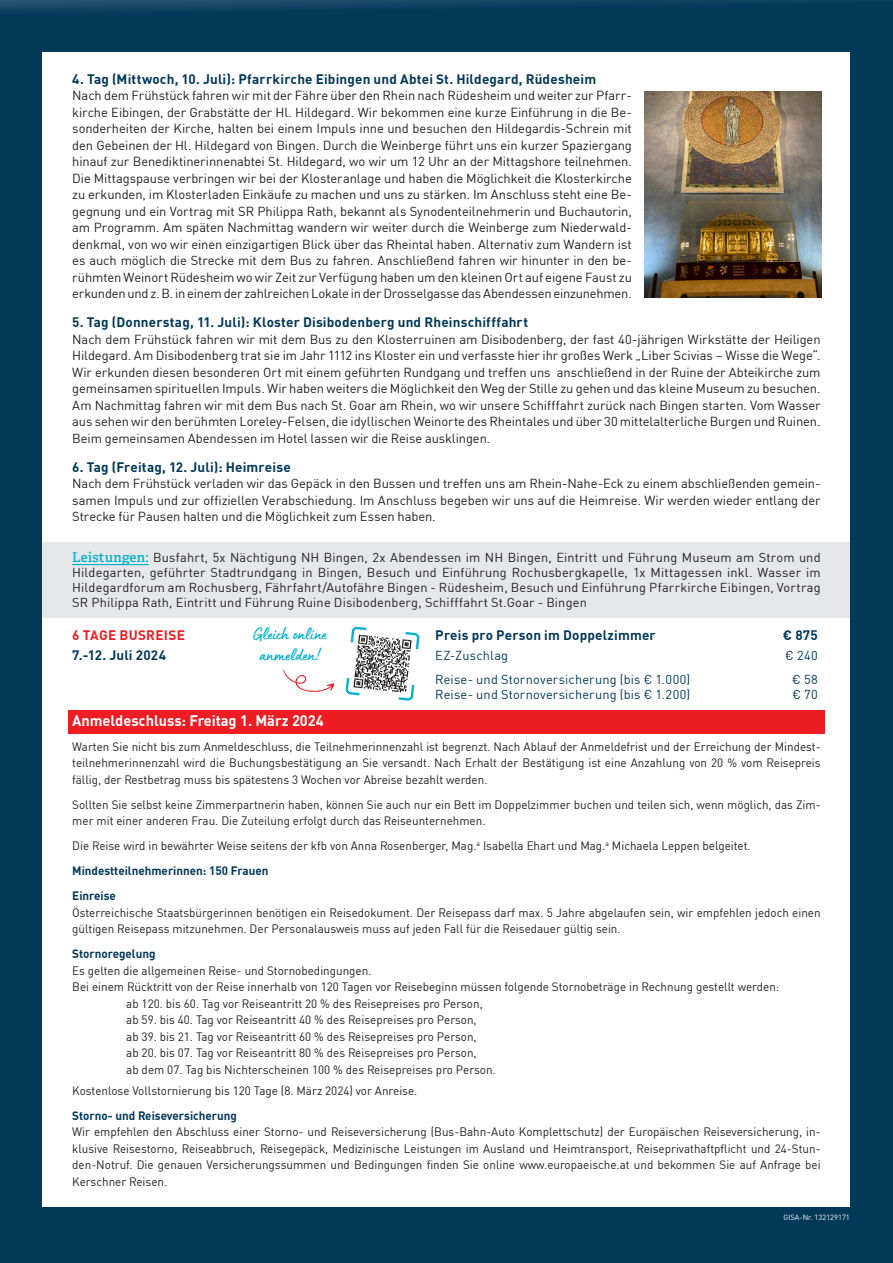
<style>
.page{position:relative;width:893px;height:1263px;background:#023858}
.page>*{position:absolute;margin:0;border:0;box-sizing:border-box;transform-origin:0 0}
.t1{font:18px "Lumios Marker";color:#03b2cd}
.Anmeldeschluss{font:700 15px "DIN Pro";color:#fff}
.Überschrift_Tage{font:700 13.5px "DIN Pro";letter-spacing:.015em;color:#023858}
.Preis_Datum{font:700 13.5px "DIN Pro";letter-spacing:.015em;color:#023858}
.Ez-Zuschlag{font:700 13.5px "DIN Pro";letter-spacing:.015em;color:#023858}
.Preis_Datum-2{font:700 13.5px "DIN Pro";letter-spacing:.02em;color:#ee1d23}
.Text_Tage{font:12.9px/16.5px "DIN Pro";letter-spacing:-.01em;color:#231f20;text-align:justify}
.Leistung_Aufzählung{font:12.75px/15px "DIN Pro";letter-spacing:.015em;color:#231f20;text-align:justify}
.Reisestornoversicherung{font:12.75px "DIN Pro";letter-spacing:.015em;color:#023858}
.Ez-Zuschlag-2{font:12.75px "DIN Pro";letter-spacing:.02em;color:#023858}
.weitere_Infos{font:12px/16.5px "DIN Pro";color:#231f20;text-align:justify}
.weitere_Infos_Ueberschrift{font:700 12px "DIN Pro";color:#033858}
.t2{font:7.5px "DIN Pro";color:#fff}
.s1{font-family:"Adelle";font-weight:600;font-size:13.5px;color:#03b2cd}
</style>
<div class="page">
<div style="left:43px;top:52px;width:807px;height:1155px;background:#fff"></div>
<div style="left:43px;top:543px;width:807px;height:75px;background:#e6e7e9"></div>
<hr style="left:72px;top:564px;width:77px;height:1px;background:#03b2cd">
<div style="left:68px;top:710px;width:757px;height:24px;background:#ee1d23"></div>
<img style="left:645px;top:91px;width:176px;height:207px">
<svg style="left:345px;top:626px;width:75px;height:75px"></svg>
<svg style="left:283px;top:669px;width:51px;height:23px"></svg>
<p class="Überschrift_Tage" style="left:72px;top:68px;width:525px">4. Tag (Mittwoch, 10. Juli): Pfarrkirche Eibingen und Abtei St. Hildegard, Rüdesheim</p>
<p class="Text_Tage" style="left:72px;top:86px;width:561px">Nach dem Frühstück fahren wir mit der Fähre über den Rhein nach Rüdesheim und weiter zur Pfarr&shy;kirche Eibingen, der Grabstätte der Hl. Hildegard. Wir bekommen eine kurze Einführung in die Be&shy;sonderheiten der Kirche, halten bei einem Impuls inne und besuchen den Hildegardis-Schrein mit den Gebeinen der Hl. Hildegard von Bingen. Durch die Weinberge führt uns ein kurzer Spaziergang hinauf zur Benediktinerinnenabtei St. Hildegard, wo wir um 12 Uhr an der Mittagshore teilnehmen.<br>Die Mittagspause verbringen wir bei der Klosteranlage und haben die Möglichkeit die Klosterkirche zu erkunden, im Klosterladen Einkäufe zu machen und uns zu stärken. Im Anschluss steht eine Be&shy;gegnung und ein Vortrag mit SR Philippa Rath, bekannt als Synodenteilnehmerin und Buchautorin, am Programm. Am späten Nachmittag wandern wir weiter durch die Weinberge zum Niederwald&shy;denkmal, von wo wir einen einzigartigen Blick über das Rheintal haben. Alternativ zum Wandern ist es auch möglich die Strecke mit dem Bus zu fahren. Anschließend fahren wir hinunter in den be&shy;rühmten Weinort Rüdesheim wo wir Zeit zur Verfügung haben um den kleinen Ort auf eigene Faust zu erkunden und z. B. in einem der zahlreichen Lokale in der Drosselgasse das Abendessen einzunehmen.</p>
<p class="Überschrift_Tage" style="left:72px;top:312px;width:457px">5. Tag (Donnerstag, 11. Juli): Kloster Disibodenberg und Rheinschifffahrt</p>
<p class="Text_Tage" style="left:72px;top:330px;width:750px">Nach dem Frühstück fahren wir mit dem Bus zu den Klosterruinen am Disibodenberg, der fast 40-jährigen Wirkstätte der Heiligen Hildegard. Am Disibodenberg trat sie im Jahr 1112 ins Kloster ein und verfasste hier ihr großes Werk „Liber Scivias – Wisse die Wege“.<br>Wir erkunden diesen besonderen Ort mit einem geführten Rundgang und treffen uns anschließend in der Ruine der Abteikirche zum gemeinsamen spirituellen Impuls. Wir haben weiters die Möglichkeit den Weg der Stille zu gehen und das kleine Museum zu besuchen.<br>Am Nachmittag fahren wir mit dem Bus nach St. Goar am Rhein, wo wir unsere Schifffahrt zurück nach Bingen starten. Vom Wasser aus sehen wir den berühmten Loreley-Felsen, die idyllischen Weinorte des Rheintales und über 30 mittelalterliche Burgen und Ruinen.<br>Beim gemeinsamen Abendessen im Hotel lassen wir die Reise ausklingen.</p>
<p class="Überschrift_Tage" style="left:72px;top:456px;width:220px">6. Tag (Freitag, 12. Juli): Heimreise</p>
<p class="Text_Tage" style="left:72px;top:474px;width:750px">Nach dem Frühstück verladen wir das Gepäck in den Bussen und treffen uns am Rhein-Nahe-Eck zu einem abschließenden gemein&shy;samen Impuls und zur offiziellen Verabschiedung. Im Anschluss begeben wir uns auf die Heimreise. Wir werden wieder entlang der Strecke für Pausen halten und die Möglichkeit zum Essen haben.</p>
<p class="Leistung_Aufzählung" style="left:72px;top:549px;width:750px"><span class="s1">Leistungen:</span> Busfahrt, 5x Nächtigung NH Bingen, 2x Abendessen im NH Bingen, Eintritt und Führung Museum am Strom und Hildegarten, geführter Stadtrundgang in Bingen, Besuch und Einführung Rochusbergkapelle, 1x Mittagessen inkl. Wasser im Hildegardforum am Rochusberg, Fährfahrt/Autofähre Bingen - Rüdesheim, Besuch und Einführung Pfarrkirche Eibingen, Vortrag SR Philippa Rath, Eintritt und Führung Ruine Disibodenberg, Schifffahrt St.Goar - Bingen</p>
<p class="Preis_Datum-2" style="left:72px;top:624px;width:114px">6 TAGE BUSREISE</p>
<p class="Preis_Datum" style="left:435px;top:624px;width:222px">Preis pro Person im Doppelzimmer</p>
<p class="Preis_Datum" style="left:783px;top:624px;width:36px">€ 875</p>
<p class="Ez-Zuschlag" style="left:72px;top:645px;width:95px">7.-12. Juli 2024</p>
<p class="Ez-Zuschlag-2" style="left:435px;top:646px;width:74px">EZ-Zuschlag</p>
<p class="Ez-Zuschlag-2" style="left:785px;top:646px;width:34px">€ 240</p>
<p class="Reisestornoversicherung" style="left:435px;top:670px;width:256px">Reise- und Stornoversicherung (bis € 1.000)</p>
<p class="Reisestornoversicherung" style="left:792px;top:670px;width:27px">€ 58</p>
<p class="Reisestornoversicherung" style="left:435px;top:685px;width:257px">Reise- und Stornoversicherung (bis € 1.200)</p>
<p class="Reisestornoversicherung" style="left:792px;top:685px;width:27px">€ 70</p>
<p class="Anmeldeschluss" style="left:72px;top:709px;width:253px">Anmeldeschluss: Freitag 1. März 2024</p>
<p class="weitere_Infos" style="left:72px;top:737px;width:750px">Warten Sie nicht bis zum Anmeldeschluss, die Teilnehmerinnenzahl ist begrenzt. Nach Ablauf der Anmeldefrist und der Erreichung der Mindest&shy;teilnehmerinnenzahl wird die Buchungsbestätigung an Sie versandt. Nach Erhalt der Bestätigung ist eine Anzahlung von 20 % vom Reisepreis fällig, der Restbetrag muss bis spätestens 3 Wochen vor Abreise bezahlt werden.</p>
<p class="weitere_Infos" style="left:72px;top:795px;width:750px">Sollten Sie selbst keine Zimmerpartnerin haben, können Sie auch nur ein Bett im Doppelzimmer buchen und teilen sich, wenn möglich, das Zim&shy;mer mit einer anderen Frau. Die Zuteilung erfolgt durch das Reiseunternehmen.</p>
<p class="weitere_Infos" style="left:72px;top:837px;width:680px">Die Reise wird in bewährter Weise seitens der kfb von Anna Rosenberger, Mag.<sup>a</sup> Isabella Ehart und Mag.<sup>a</sup> Michaela Leppen belgeitet.</p>
<p class="weitere_Infos_Ueberschrift" style="left:72px;top:862px;width:198px">Mindestteilnehmerinnen: 150 Frauen</p>
<p class="weitere_Infos_Ueberschrift" style="left:72px;top:887px;width:45px">Einreise</p>
<p class="weitere_Infos" style="left:72px;top:903px;width:750px">Österreichische Staatsbürgerinnen benötigen ein Reisedokument. Der Reisepass darf max. 5 Jahre abgelaufen sein, wir empfehlen jedoch einen gültigen Reisepass mitzunehmen. Der Personalausweis muss auf jeden Fall für die Reisedauer gültig sein.</p>
<p class="weitere_Infos_Ueberschrift" style="left:72px;top:945px;width:85px">Stornoregelung</p>
<p class="weitere_Infos" style="left:72px;top:961px;width:301px">Es gelten die allgemeinen Reise- und Stornobedingungen.</p>
<p class="weitere_Infos" style="left:72px;top:978px;width:709px">Bei einem Rücktritt von der Reise innerhalb von 120 Tagen vor Reisebeginn müssen folgende Stornobeträge in Rechnung gestellt werden:</p>
<p class="weitere_Infos" style="left:126px;top:994px;width:358px">ab 120. bis 60. Tag vor Reiseantritt 20 % des Reisepreises pro Person,</p>
<p class="weitere_Infos" style="left:126px;top:1011px;width:352px">ab 59. bis 40. Tag vor Reiseantritt 40 % des Reisepreises pro Person,</p>
<p class="weitere_Infos" style="left:126px;top:1027px;width:352px">ab 39. bis 21. Tag vor Reiseantritt 60 % des Reisepreises pro Person,</p>
<p class="weitere_Infos" style="left:126px;top:1044px;width:352px">ab 20. bis 07. Tag vor Reiseantritt 80 % des Reisepreises pro Person,</p>
<p class="weitere_Infos" style="left:126px;top:1060px;width:371px">ab dem 07. Tag bis Nichterscheinen 100 % des Reisepreises pro Person.</p>
<p class="weitere_Infos" style="left:72px;top:1081px;width:347px">Kostenlose Vollstornierung bis 120 Tage (8. März 2024) vor Anreise.</p>
<p class="weitere_Infos_Ueberschrift" style="left:72px;top:1106px;width:166px">Storno- und Reiseversicherung</p>
<p class="weitere_Infos" style="left:72px;top:1123px;width:750px">Wir empfehlen den Abschluss einer Storno- und Reiseversicherung (Bus-Bahn-Auto Komplettschutz) der Europäischen Reiseversicherung, in&shy;klusive Reisestorno, Reiseabbruch, Reisegepäck, Medizinische Leistungen im Ausland und Heimtransport, Reiseprivathaftpflicht und 24-Stun&shy;den-Notruf. Die genauen Versicherungssummen und Bedingungen finden Sie online www.europaeische.at und bekommen Sie auf Anfrage bei Kerschner Reisen.</p>
<p class="t2" style="left:784px;top:1212px;width:68px">GISA-Nr. 132129171</p>
<p class="t1" style="left:254px;top:622px;width:75px">Gleich online</p>
<p class="t1" style="left:260px;top:643px;width:62px">anmelden!</p>
</div>
